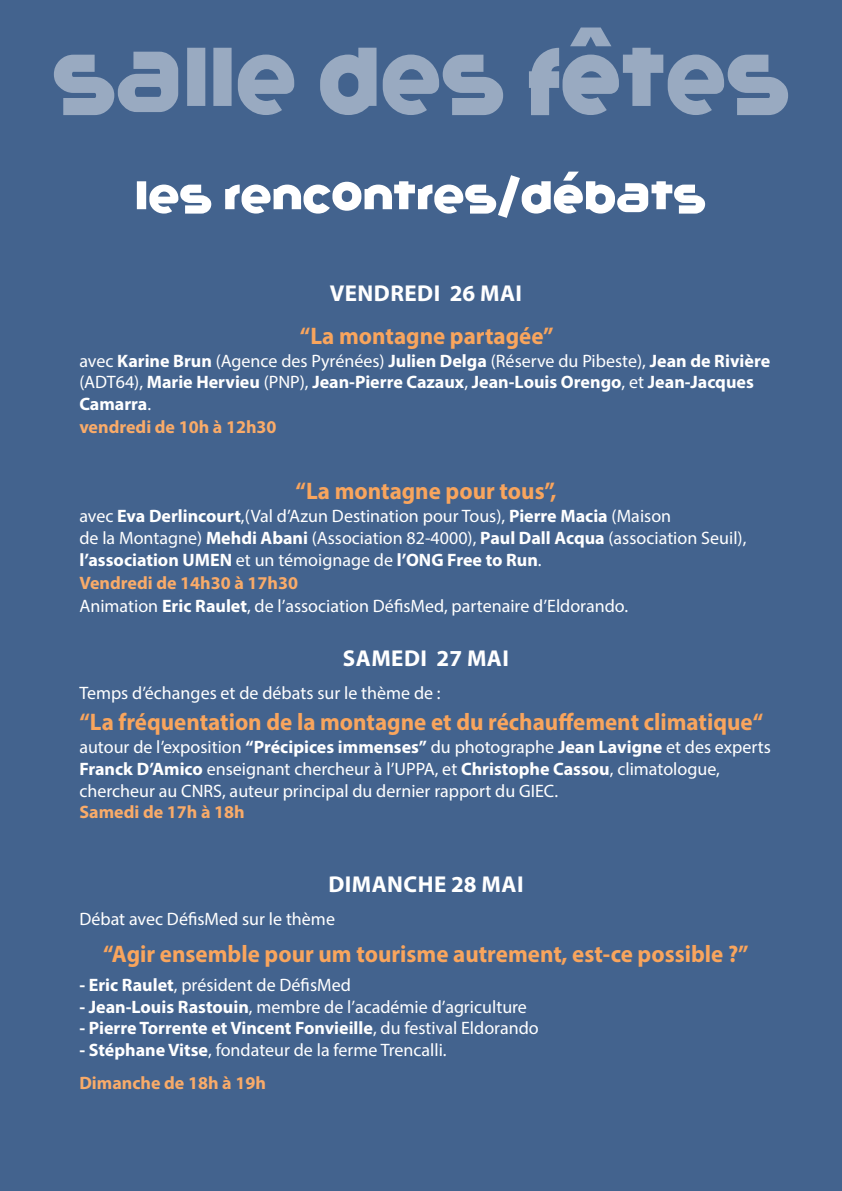
<style>
.page{position:relative;width:842px;height:1191px;background:#43638e}
.page>*{position:absolute;margin:0;border:0;box-sizing:border-box;transform-origin:0 0}
.t1{font:700 24px "Myriad Pro";color:#f9a55d;scale:.96 1}
.t2{font:700 23px "Myriad Pro";letter-spacing:.02em;color:#fff}
.t3{font:18px/22.3px "Myriad Pro";color:#fff}
.t4{font:700 18px/22.1px "Myriad Pro";color:#fff}
.t5{font:700 18px "Myriad Pro";color:#f9ab69}
.s1{font-weight:400}
.s2{color:#f9ab69}
.s3{font-weight:700}
.s4{font-weight:700;color:#f9ab69}
</style>
<div class="page">
<svg style="left:137px;top:172px;width:568px;height:46px"></svg>
<svg style="left:54px;top:27px;width:734px;height:88px"></svg>
<p class="t2" style="left:330px;top:278px;width:194px">VENDREDI 26 MAI</p>
<h1 class="t1" style="left:300px;top:320px;width:266px">“La montagne partagée”</h1>
<p class="t4" style="left:79px;top:349px;width:692px"><span class="s1">avec</span> Karine Brun <span class="s1">(Agence des Pyrénées)</span> Julien Delga <span class="s1">(Réserve du Pibeste),</span> Jean de Rivière <span class="s1">(ADT64),</span> Marie Hervieu <span class="s1">(PNP),</span> Jean-Pierre Cazaux<span class="s1">,</span> Jean-Louis Orengo<span class="s1">, et</span> Jean-Jacques Camarra<span class="s1">.<br></span><span class="s2">vendredi de 10h à 12h30</span></p>
<h1 class="t1" style="left:296px;top:475px;width:273px">“La montagne pour tous”,</h1>
<p class="t3" style="left:79px;top:505px;width:668px">avec <span class="s3">Eva Derlincourt</span>,(Val d’Azun Destination pour Tous), <span class="s3">Pierre Macia</span> (Maison<br>de la Montagne) <span class="s3">Mehdi Abani</span> (Association 82-4000), <span class="s3">Paul Dall Acqua</span> (association Seuil), <span class="s3">l’association UMEN</span> et un témoignage de <span class="s3">l’ONG Free to Run</span>.<br><span class="s4">Vendredi de 14h30 à 17h30<br></span>Animation <span class="s3">Eric Raulet</span>, de l’association DéfisMed, partenaire d’Eldorando.</p>
<p class="t2" style="left:343px;top:643px;width:167px">SAMEDI 27 MAI</p>
<p class="t3" style="left:79px;top:681px;width:363px">Temps d’échanges et de débats sur le thème de :</p>
<h1 class="t1" style="left:79px;top:706px;width:714px">“La fréquentation de la montagne et du réchauffement climatique“</h1>
<p class="t3" style="left:79px;top:736px;width:693px;line-height:21.6px">autour de l’exposition <span class="s3">“Précipices immenses”</span> du photographe <span class="s3">Jean Lavigne</span> et des experts<br><span class="s3">Franck D’Amico</span> enseignant chercheur à l’UPPA, et <span class="s3">Christophe Cassou</span>, climatologue, chercheur au CNRS, auteur principal du dernier rapport du GIEC.</p>
<p class="t5" style="left:79px;top:800px;width:167px">Samedi de 17h à 18h</p>
<p class="t2" style="left:328px;top:869px;width:197px">DIMANCHE 28 MAI</p>
<p class="t3" style="left:79px;top:907px;width:257px">Débat avec DéfisMed sur le thème</p>
<h1 class="t1" style="left:103px;top:937px;width:674px">“Agir ensemble pour um tourisme autrement, est-ce possible ?”</h1>
<p class="t3" style="left:79px;top:973px;width:273px"><span class="s3">- Eric Raulet</span>, président de DéfisMed</p>
<p class="t3" style="left:79px;top:995px;width:449px"><span class="s3">- Jean-Louis Rastouin</span>, membre de l’académie d’agriculture</p>
<p class="t4" style="left:79px;top:1016px;width:461px">- Pierre Torrente et Vincent Fonvieille<span class="s1">, du festival Eldorando</span></p>
<p class="t3" style="left:79px;top:1033px;width:369px;line-height:32.9px"><span class="s3">- Stéphane Vitse</span>, fondateur de la ferme Trencalli.<br><span class="s4">Dimanche de 18h à 19h</span></p>
</div>
